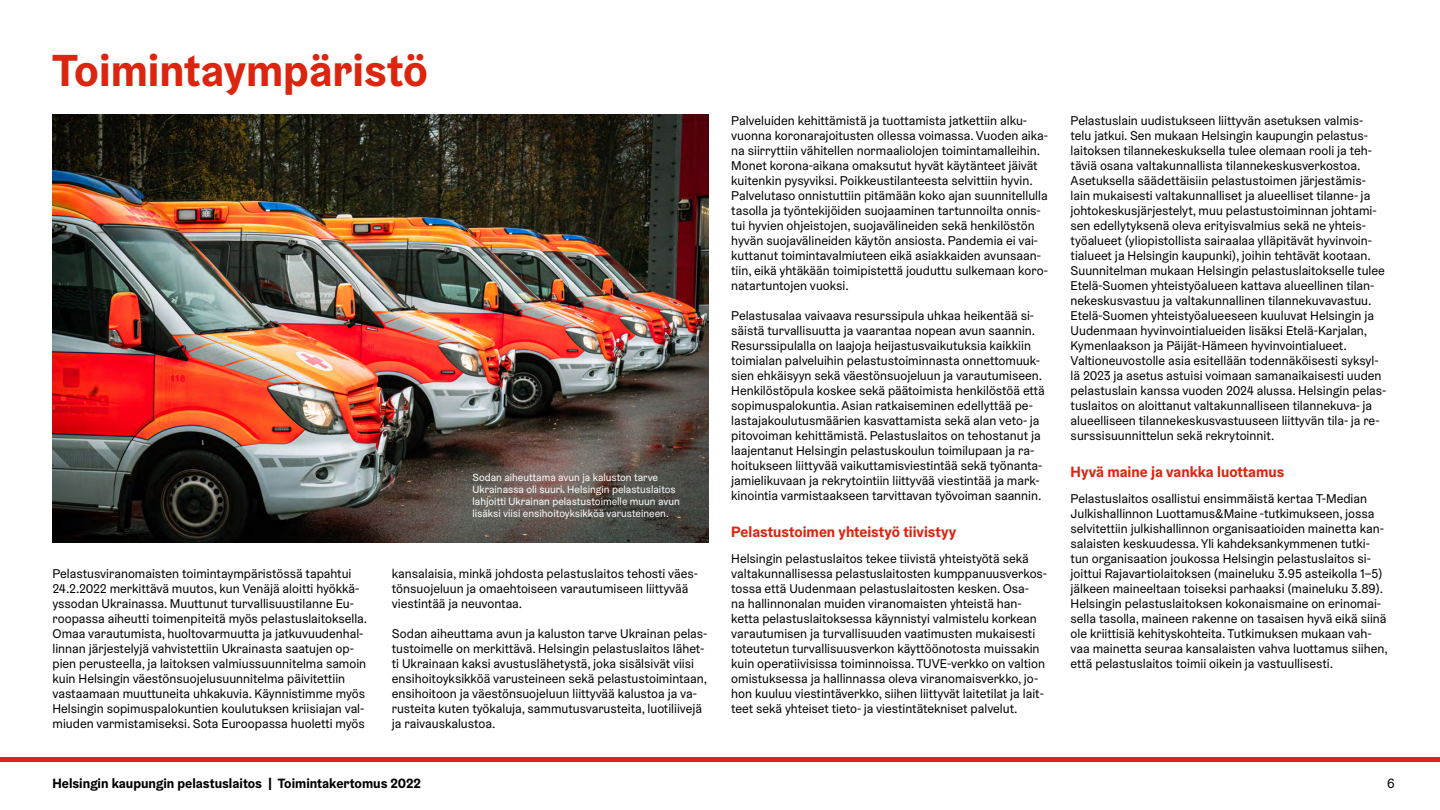
<style>
.page{position:relative;width:1440px;height:810px;background:#fff}
.page>*{position:absolute;margin:0;border:0;box-sizing:border-box;transform-origin:0 0}
.Otsikko_60_pt{font:700 45px "Helsinki Grotesk";color:#db250f}
.Väliotsikko{font:700 15px "Helsinki Grotesk";color:#db250f}
.t1{font:700 13.5px "Helsinki Grotesk";color:#000}
.t2{font:13.5px "Helsinki Grotesk";color:#000}
.Leipis_1_kpl_Helsink{font:12.75px/15px "Helsinki Grotesk";color:#000}
.Kuvateksti{font:10.5px/12px "Helsinki Grotesk";color:#fff}
</style>
<div class="page">
<img style="left:52px;top:114px;width:657px;height:429px">
<div style="left:0;top:757px;width:1440px;height:5px;background:#db250f"></div>
<h1 class="Otsikko_60_pt" style="left:52px;top:41px;width:377px">Toimintaympäristö</h1>
<p class="Kuvateksti" style="left:472px;top:471px;width:209px">Sodan aiheuttama avun ja kaluston tarve Ukrainassa oli suuri. Helsingin pelastuslaitos lahjoitti Ukrainan pelastustoimelle muun avun lisäksi viisi ensihoitoyksikköä varusteineen.</p>
<p class="Leipis_1_kpl_Helsink" style="left:52px;top:566px;width:316px">Pelastusviranomaisten toimintaympäristössä tapahtui 24.2.2022 merkittävä muutos, kun Venäjä aloitti hyökkä&shy;yssodan Ukrainassa. Muuttunut turvallisuustilanne Eu&shy;roopassa aiheutti toimenpiteitä myös pelastuslaitoksella.<br>Omaa varautumista, huoltovarmuutta ja jatkuvuudenhal&shy;linnan järjestelyjä vahvistettiin Ukrainasta saatujen op&shy;pien perusteella, ja laitoksen valmiussuunnitelma samoin kuin Helsingin väestönsuojelusuunnitelma päivitettiin vastaamaan muuttuneita uhkakuvia. Käynnistimme myös Helsingin sopimuspalokuntien koulutuksen kriisiajan val&shy;miuden varmistamiseksi. Sota Euroopassa huoletti myös</p>
<p class="Leipis_1_kpl_Helsink" style="left:392px;top:566px;width:308px">kansalaisia, minkä johdosta pelastuslaitos tehosti väes&shy;tönsuojeluun ja omaehtoiseen varautumiseen liittyvää viestintää ja neuvontaa.</p>
<p class="Leipis_1_kpl_Helsink" style="left:392px;top:626px;width:317px">Sodan aiheuttama avun ja kaluston tarve Ukrainan pelas&shy;tustoimelle on merkittävä. Helsingin pelastuslaitos lähet&shy;ti Ukrainaan kaksi avustuslähetystä, joka sisälsivät viisi ensihoitoyksikköä varusteineen sekä pelastustoimintaan, ensihoitoon ja väestönsuojeluun liittyvää kalustoa ja va&shy;rusteita kuten työkaluja, sammutusvarusteita, luotiliivejä ja raivauskalustoa.</p>
<p class="Leipis_1_kpl_Helsink" style="left:731px;top:112px;width:318px">Palveluiden kehittämistä ja tuottamista jatkettiin alku&shy;vuonna koronarajoitusten ollessa voimassa. Vuoden aika&shy;na siirryttiin vähitellen normaaliolojen toimintamalleihin.<br>Monet korona-aikana omaksutut hyvät käytänteet jäivät kuitenkin pysyviksi. Poikkeustilanteesta selvittiin hyvin.<br>Palvelutaso onnistuttiin pitämään koko ajan suunnitellulla tasolla ja työntekijöiden suojaaminen tartunnoilta onnis&shy;tui hyvien ohjeistojen, suojavälineiden sekä henkilöstön hyvän suojavälineiden käytön ansiosta. Pandemia ei vai&shy;kuttanut toimintavalmiuteen eikä asiakkaiden avunsaan&shy;tiin, eikä yhtäkään toimipistettä jouduttu sulkemaan koro&shy;natartuntojen vuoksi.</p>
<p class="Leipis_1_kpl_Helsink" style="left:731px;top:307px;width:315px">Pelastusalaa vaivaava resurssipula uhkaa heikentää si&shy;säistä turvallisuutta ja vaarantaa nopean avun saannin.<br>Resurssipulalla on laajoja heijastusvaikutuksia kaikkiin toimialan palveluihin pelastustoiminnasta onnettomuuk&shy;sien ehkäisyyn sekä väestönsuojeluun ja varautumiseen.<br>Henkilöstöpula koskee sekä päätoimista henkilöstöä että sopimuspalokuntia. Asian ratkaiseminen edellyttää pe&shy;lastajakoulutusmäärien kasvattamista sekä alan veto- ja pitovoiman kehittämistä. Pelastuslaitos on tehostanut ja laajentanut Helsingin pelastuskoulun toimilupaan ja ra&shy;hoitukseen liittyvää vaikuttamisviestintää sekä työnanta&shy;jamielikuvaan ja rekrytointiin liittyvää viestintää ja mark&shy;kinointia varmistaakseen tarvittavan työvoiman saannin.</p>
<h2 class="Väliotsikko" style="left:731px;top:522px;width:226px">Pelastustoimen yhteistyö tiivistyy</h2>
<p class="Leipis_1_kpl_Helsink" style="left:731px;top:551px;width:317px">Helsingin pelastuslaitos tekee tiivistä yhteistyötä sekä valtakunnallisessa pelastuslaitosten kumppanuusverkos&shy;tossa että Uudenmaan pelastuslaitosten kesken. Osa-<br>na hallinnonalan muiden viranomaisten yhteistä han&shy;ketta pelastuslaitoksessa käynnistyi valmistelu korkean varautumisen ja turvallisuuden vaatimusten mukaisesti toteutetun turvallisuusverkon käyttöönotosta muissakin kuin operatiivisissa toiminnoissa. TUVE-verkko on valtion omistuksessa ja hallinnassa oleva viranomaisverkko, jo&shy;hon kuuluu viestintäverkko, siihen liittyvät laitetilat ja lait&shy;teet sekä yhteiset tieto- ja viestintätekniset palvelut.</p>
<p class="Leipis_1_kpl_Helsink" style="left:1071px;top:112px;width:317px">Pelastuslain uudistukseen liittyvän asetuksen valmis&shy;telu jatkui. Sen mukaan Helsingin kaupungin pelastus&shy;laitoksen tilannekeskuksella tulee olemaan rooli ja teh&shy;täviä osana valtakunnallista tilannekeskusverkostoa.<br>Asetuksella säädettäisiin pelastustoimen järjestämis&shy;lain mukaisesti valtakunnalliset ja alueelliset tilanne- ja johtokeskusjärjestelyt, muu pelastustoiminnan johtami&shy;sen edellytyksenä oleva erityisvalmius sekä ne yhteis&shy;työalueet (yliopistollista sairaalaa ylläpitävät hyvinvoin&shy;tialueet ja Helsingin kaupunki), joihin tehtävät kootaan.<br>Suunnitelman mukaan Helsingin pelastuslaitokselle tulee Etelä-Suomen yhteistyöalueen kattava alueellinen tilan&shy;nekeskusvastuu ja valtakunnallinen tilannekuvavastuu.<br>Etelä-Suomen yhteistyöalueeseen kuuluvat Helsingin ja Uudenmaan hyvinvointialueiden lisäksi Etelä-Karjalan, Kymenlaakson ja Päijät-Hämeen hyvinvointialueet.<br>Valtioneuvostolle asia esitellään todennäköisesti syksyl&shy;lä 2023 ja asetus astuisi voimaan samanaikaisesti uuden pelastuslain kanssa vuoden 2024 alussa. Helsingin pelas&shy;tuslaitos on aloittanut valtakunnalliseen tilannekuva- ja alueelliseen tilannekeskusvastuuseen liittyvän tila- ja re&shy;surssisuunnittelun sekä rekrytoinnit.</p>
<h2 class="Väliotsikko" style="left:1071px;top:462px;width:215px">Hyvä maine ja vankka luottamus</h2>
<p class="Leipis_1_kpl_Helsink" style="left:1071px;top:491px;width:319px">Pelastuslaitos osallistui ensimmäistä kertaa T-Median Julkishallinnon Luottamus&amp;Maine -tutkimukseen, jossa selvitettiin julkishallinnon organisaatioiden mainetta kan&shy;salaisten keskuudessa. Yli kahdeksankymmenen tutki&shy;tun organisaation joukossa Helsingin pelastuslaitos si&shy;joittui Rajavartiolaitoksen (maineluku 3.95 asteikolla 1–5) jälkeen maineeltaan toiseksi parhaaksi (maineluku 3.89).<br>Helsingin pelastuslaitoksen kokonaismaine on erinomai&shy;sella tasolla, maineen rakenne on tasaisen hyvä eikä siinä ole kriittisiä kehityskohteita. Tutkimuksen mukaan vah&shy;vaa mainetta seuraa kansalaisten vahva luottamus siihen, että pelastuslaitos toimii oikein ja vastuullisesti.</p>
<p class="t1" style="left:52px;top:775px;width:370px">Helsingin kaupungin pelastuslaitos | Toimintakertomus 2022</p>
<p class="t2" style="left:1387px;top:775px;width:9px">6</p>
</div>
